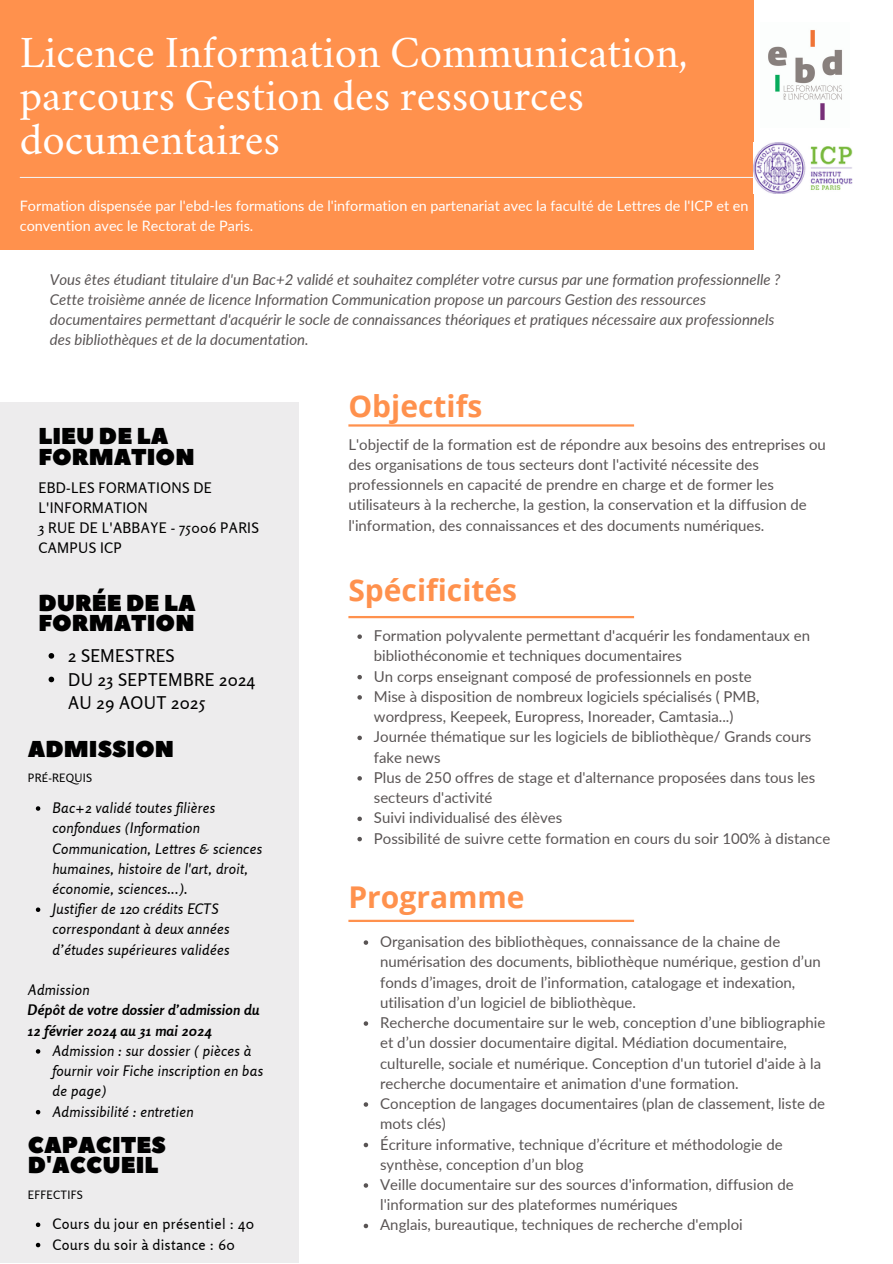
<style>
.page{position:relative;width:893px;height:1264px;background:#fff}
.page>*{position:absolute;margin:0;border:0;box-sizing:border-box;transform-origin:0 0}
.t1{font:44.1px/43.3px "Crimson";color:#fff}
.t2{font:700 30px "Open Sans";color:#ff914d}
.t3{font:22.95px/20.2px "Peace Sans";color:#000}
.t4{font:17.4px/23.5px "Rosario";letter-spacing:.02em;color:#000}
.t5{font:15px/20.2px "Lato";color:#595454}
.t6{font:italic 15px/20.2px "Lato";color:#595454}
.t7{font:italic 14.4px/20.2px "Rosario";letter-spacing:.02em;color:#000}
.t8{font:14.4px/20.1px "Lato";color:#fff}
.t9{font:14.4px/20.2px "Rosario";letter-spacing:.02em;color:#000}
.t10{font:italic 700 14.4px/20.2px "Rosario";letter-spacing:.02em;color:#000}
.t11{font:11.4px "Rosario";letter-spacing:.02em;color:#000}
</style>
<div class="page">
<div style="left:0;top:402px;width:298px;height:860px;background:#edeced"></div>
<div style="left:0;top:0;width:753px;height:250px;background:#ff914d"></div>
<hr style="left:20px;top:177px;width:743px;height:1px;background:#f4f2f1">
<hr style="left:348px;top:424px;width:286px;height:2px;background:#ff914d">
<hr style="left:348px;top:616px;width:286px;height:2px;background:#ff914d">
<hr style="left:348px;top:919px;width:286px;height:3px;background:#ff914d">
<img style="left:768px;top:30px;width:74px;height:91px">
<img style="left:753px;top:143px;width:99px;height:50px">
<svg style="left:49px;top:653px;width:5px;height:5px"></svg>
<svg style="left:49px;top:676px;width:5px;height:6px"></svg>
<svg style="left:36px;top:806px;width:4px;height:4px"></svg>
<svg style="left:36px;top:907px;width:4px;height:5px"></svg>
<svg style="left:36px;top:1049px;width:4px;height:4px"></svg>
<svg style="left:36px;top:1109px;width:4px;height:5px"></svg>
<svg style="left:357px;top:634px;width:5px;height:5px"></svg>
<svg style="left:357px;top:675px;width:5px;height:4px"></svg>
<svg style="left:357px;top:695px;width:5px;height:4px"></svg>
<svg style="left:357px;top:735px;width:5px;height:5px"></svg>
<svg style="left:357px;top:776px;width:5px;height:4px"></svg>
<svg style="left:357px;top:816px;width:5px;height:5px"></svg>
<svg style="left:357px;top:836px;width:5px;height:5px"></svg>
<svg style="left:363px;top:940px;width:5px;height:4px"></svg>
<svg style="left:363px;top:1021px;width:5px;height:4px"></svg>
<svg style="left:363px;top:1102px;width:5px;height:4px"></svg>
<svg style="left:363px;top:1142px;width:5px;height:5px"></svg>
<svg style="left:363px;top:1183px;width:5px;height:4px"></svg>
<svg style="left:363px;top:1223px;width:5px;height:5px"></svg>
<svg style="left:36px;top:1222px;width:4px;height:4px"></svg>
<svg style="left:36px;top:1242px;width:4px;height:5px"></svg>
<p class="t1" style="left:20px;top:35px;width:669px">Licence Information Communication, parcours Gestion des ressources documentaires</p>
<p class="t8" style="left:20px;top:195px;width:730px">Formation dispensée par l'ebd-les formations de l'information en partenariat avec la faculté de Lettres de l'ICP et en convention avec le Rectorat de Paris.</p>
<p class="t6" style="left:50px;top:269px;width:732px">Vous êtes étudiant titulaire d'un Bac+2 validé et souhaitez compléter votre cursus par une formation professionnelle ?</p>
<p class="t6" style="left:50px;top:289px;width:726px">Cette troisième année de licence Information Communication propose un parcours Gestion des ressources documentaires permettant d'acquérir le socle de connaissances théoriques et pratiques nécessaire aux professionnels des bibliothèques et de la documentation.</p>
<p class="t3" style="left:38px;top:427px;width:158px">LIEU DE LA<br>FORMATION</p>
<p class="t9" style="left:38px;top:477px;width:175px">EBD-LES FORMATIONS DE<br>L'INFORMATION</p>
<p class="t9" style="left:38px;top:517px;width:222px">3 RUE DE L'ABBAYE - 75006 PARIS</p>
<p class="t9" style="left:38px;top:537px;width:85px">CAMPUS ICP</p>
<p class="t3" style="left:38px;top:593px;width:159px">DURÉE DE LA<br>FORMATION</p>
<p class="t4" style="left:68px;top:643px;width:108px">2 SEMESTRES</p>
<p class="t4" style="left:68px;top:667px;width:189px">DU 23 SEPTEMBRE 2024<br>AU 29 AOUT 2025</p>
<p class="t3" style="left:28px;top:739px;width:148px">ADMISSION</p>
<p class="t11" style="left:28px;top:771px;width:65px">PRÉ-REQUIS</p>
<p class="t7" style="left:53px;top:797px;width:211px">Bac+2 validé toutes filières confondues (Information<br>Communication, Lettres &amp; sciences humaines, histoire de l'art, droit, économie, sciences...).</p>
<p class="t7" style="left:53px;top:898px;width:178px">Justifier de 120 crédits ECTS correspondant à deux années d’études supérieures validées</p>
<p class="t7" style="left:28px;top:979px;width:63px">Admission</p>
<p class="t10" style="left:28px;top:999px;width:233px">Dépôt de votre dossier d’admission du<br>12 février 2024 au 31 mai 2024</p>
<p class="t7" style="left:53px;top:1040px;width:212px">Admission : sur dossier ( pièces à fournir voir Fiche inscription en bas de page)</p>
<p class="t7" style="left:53px;top:1101px;width:142px">Admissibilité : entretien</p>
<p class="t3" style="left:28px;top:1135px;width:139px">CAPACITES</p>
<p class="t3" style="left:28px;top:1155px;width:132px">D'ACCUEIL</p>
<p class="t11" style="left:28px;top:1187px;width:56px">EFFECTIFS</p>
<p class="t9" style="left:53px;top:1213px;width:203px">Cours du jour en présentiel : 40</p>
<p class="t9" style="left:53px;top:1233px;width:184px">Cours du soir à distance : 60</p>
<p class="t2" style="left:348px;top:385px;width:135px">Objectifs</p>
<p class="t5" style="left:348px;top:433px;width:479px">L'objectif de la formation est de répondre aux besoins des entreprises ou des organisations de tous secteurs dont l'activité nécessite des professionnels en capacité de prendre en charge et de former les utilisateurs à la recherche, la gestion, la conservation et la diffusion de l'information, des connaissances et des documents numériques.</p>
<p class="t2" style="left:348px;top:569px;width:170px">Spécificités</p>
<p class="t5" style="left:374px;top:625px;width:437px">Formation polyvalente permettant d'acquérir les fondamentaux en bibliothéconomie et techniques documentaires</p>
<p class="t5" style="left:374px;top:665px;width:379px">Un corps enseignant composé de professionnels en poste</p>
<p class="t5" style="left:374px;top:686px;width:387px">Mise à disposition de nombreux logiciels spécialisés ( PMB, wordpress, Keepeek, Europress, Inoreader, Camtasia...)</p>
<p class="t5" style="left:374px;top:726px;width:439px">Journée thématique sur les logiciels de bibliothèque/ Grands cours fake news</p>
<p class="t5" style="left:374px;top:767px;width:443px">Plus de 250 offres de stage et d'alternance proposées dans tous les secteurs d'activité</p>
<p class="t5" style="left:374px;top:807px;width:190px">Suivi individualisé des élèves</p>
<p class="t5" style="left:374px;top:827px;width:458px">Possibilité de suivre cette formation en cours du soir 100% à distance</p>
<p class="t2" style="left:348px;top:876px;width:178px">Programme</p>
<p class="t5" style="left:380px;top:931px;width:442px">Organisation des bibliothèques, connaissance de la chaine de numérisation des documents, bibliothèque numérique, gestion d’un fonds d’images, droit de l’information, catalogage et indexation, utilisation d’un logiciel de bibliothèque.</p>
<p class="t5" style="left:380px;top:1012px;width:446px">Recherche documentaire sur le web, conception d’une bibliographie et d’un dossier documentaire digital. Médiation documentaire, culturelle, sociale et numérique. Conception d'un tutoriel d'aide à la recherche documentaire et animation d'une formation.</p>
<p class="t5" style="left:380px;top:1093px;width:446px">Conception de langages documentaires (plan de classement, liste de mots clés)</p>
<p class="t5" style="left:380px;top:1133px;width:404px">Écriture informative, technique d’écriture et méthodologie de synthèse, conception d’un blog</p>
<p class="t5" style="left:380px;top:1173px;width:415px">Veille documentaire sur des sources d'information, diffusion de l'information sur des plateformes numériques</p>
<p class="t5" style="left:380px;top:1214px;width:364px">Anglais, bureautique, techniques de recherche d'emploi</p>
</div>
